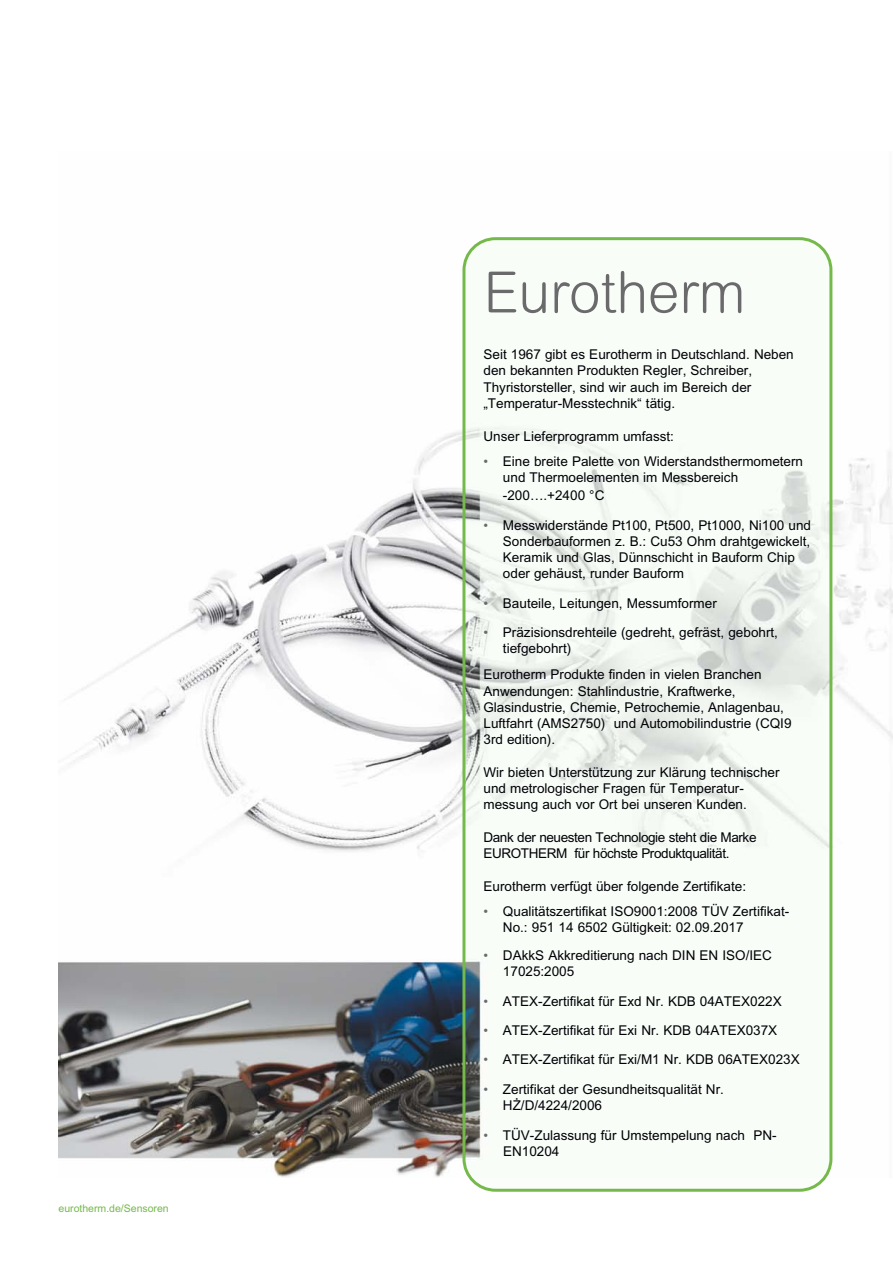
<style>
.page{position:relative;width:893px;height:1263px;background:#fff}
.page>*{position:absolute;margin:0;border:0;box-sizing:border-box;transform-origin:0 0}
.t1{font:300 57px "Arial Rounded MT Pro";color:#6a696c}
.t2{font:13.5px/16.2px "Arial MT Pro";color:#000006}
.t3{font:13.5px/16.2px "Arial MT Pro";letter-spacing:-.03em;color:#000006}
.t4{font:10.5px "Arial MT Pro";color:#75b94b}
.s1{color:#6a696c}
</style>
<div class="page">
<img style="left:59px;top:265px;width:834px;height:913px">
<svg style="left:462px;top:237px;width:370px;height:955px"></svg>
<p class="t4" style="left:59px;top:1205px;width:112px">eurotherm.de/Sensoren</p>
<h1 class="t1" style="left:483px;top:272px;width:264px">Eurotherm</h1>
<p class="t2" style="left:483px;top:348px;width:312px">Seit 1967 gibt es Eurotherm in Deutschland. Neben den bekannten Produkten Regler, Schreiber, Thyristorsteller, sind wir auch im Bereich der „Temperatur-Messtechnik“ tätig.</p>
<p class="t2" style="left:483px;top:429px;width:192px">Unser Lieferprogramm umfasst:</p>
<p class="t2" style="left:503px;top:454px;width:302px;text-indent:-19px"><span class="s1">•</span> Eine breite Palette von Widerstandsthermometern und Thermoelementen im Messbereich</p>
<p class="t2" style="left:503px;top:489px;width:103px">-200….+2400 °C</p>
<p class="t2" style="left:503px;top:518px;width:310px;text-indent:-19px"><span class="s1">•</span> Messwiderstände Pt100, Pt500, Pt1000, Ni100 und Sonderbauformen z. B.: Cu53 Ohm drahtgewickelt, Keramik und Glas, Dünnschicht in Bauform Chip oder gehäust, runder Bauform</p>
<p class="t2" style="left:483px;top:596px;width:235px"><span class="s1">•</span> Bauteile, Leitungen, Messumformer</p>
<p class="t2" style="left:503px;top:626px;width:277px;text-indent:-19px"><span class="s1">•</span> Präzisionsdrehteile (gedreht, gefräst, gebohrt, tiefgebohrt)</p>
<p class="t2" style="left:483px;top:668px;width:310px">Eurotherm Produkte finden in vielen Branchen Anwendungen: Stahlindustrie, Kraftwerke, Glasindustrie, Chemie, Petrochemie, Anlagenbau, Luftfahrt (AMS2750) und Automobilindustrie (CQI9<br>3rd edition).</p>
<p class="t2" style="left:483px;top:765px;width:298px">Wir bieten Unterstützung zur Klärung technischer und metrologischer Fragen für Temperatur&shy;messung auch vor Ort bei unseren Kunden.</p>
<p class="t3" style="left:483px;top:830px;width:275px">Dank der neuesten Technologie steht die Marke<br>EUROTHERM für höchste Produktqualität.</p>
<p class="t2" style="left:483px;top:879px;width:264px">Eurotherm verfügt über folgende Zertifikate:</p>
<p class="t2" style="left:503px;top:904px;width:288px;text-indent:-19px"><span class="s1">•</span> Qualitätszertifikat ISO9001:2008 TÜV Zertifikat-<br>No.: 951 14 6502 Gültigkeit: 02.09.2017</p>
<p class="t2" style="left:503px;top:948px;width:270px;text-indent:-19px"><span class="s1">•</span> DAkkS Akkreditierung nach DIN EN ISO/IEC<br>17025:2005</p>
<p class="t2" style="left:483px;top:994px;width:300px"><span class="s1">•</span> ATEX-Zertifikat für Exd Nr. KDB 04ATEX022X</p>
<p class="t2" style="left:483px;top:1023px;width:295px"><span class="s1">•</span> ATEX-Zertifikat für Exi Nr. KDB 04ATEX037X</p>
<p class="t2" style="left:483px;top:1053px;width:318px"><span class="s1">•</span> ATEX-Zertifikat für Exi/M1 Nr. KDB 06ATEX023X</p>
<p class="t2" style="left:503px;top:1082px;width:222px;text-indent:-19px"><span class="s1">•</span> Zertifikat der Gesundheitsqualität Nr.<br>HŻ/D/4224/2006</p>
<p class="t2" style="left:503px;top:1128px;width:275px;text-indent:-20px"><span class="s1">•</span> TÜV-Zulassung für Umstempelung nach PN-<br>EN10204</p>
</div>
